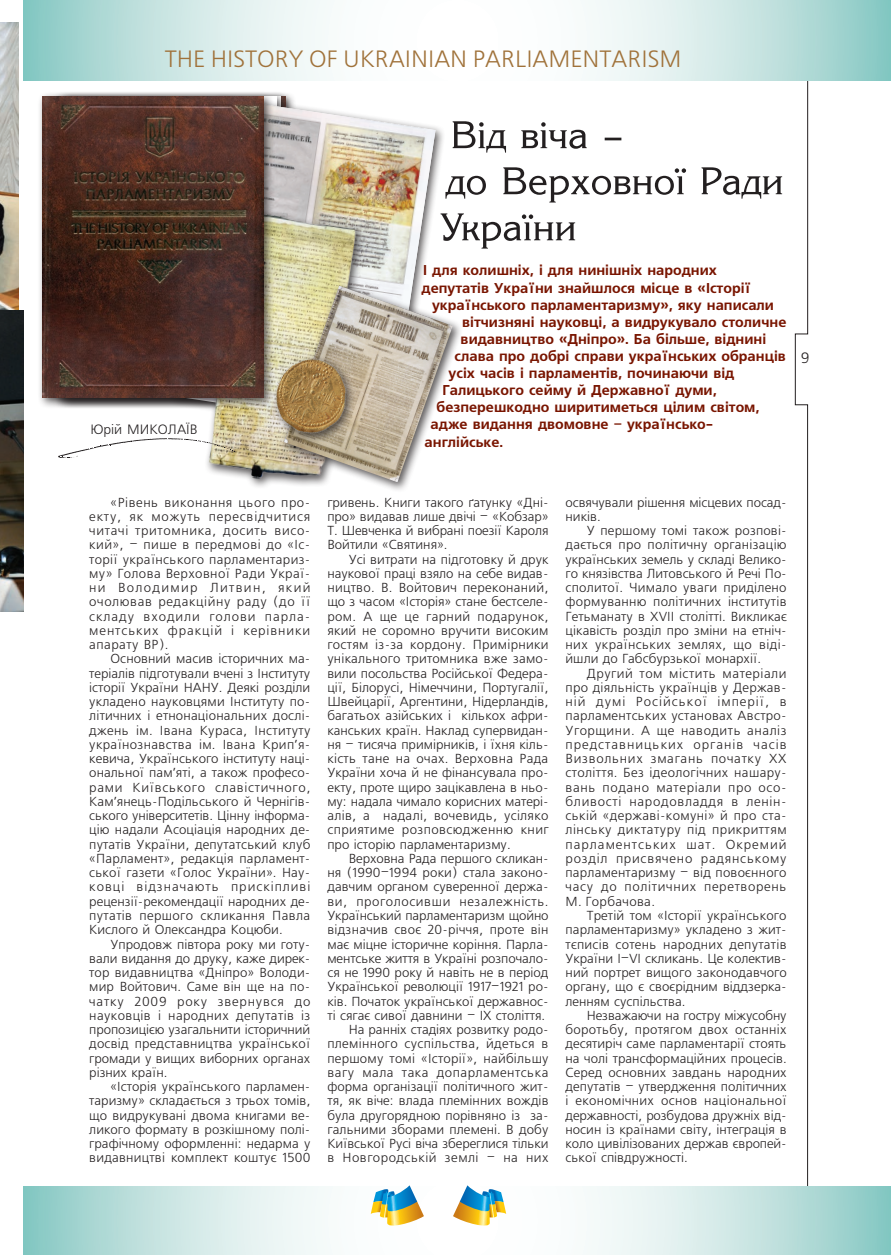
<style>
.page{position:relative;width:893px;height:1255px;background:#fff}
.page>*{position:absolute;margin:0;border:0;box-sizing:border-box;transform-origin:0 0}
.t1{font:23.55px "Free Set C";color:#a0723a}
.foto{font:15px "Free Set C";color:#231f20}
.vrez{font:700 14.25px "Free Set C";color:#791500}
.author{font:13.5px "Free Set C";color:#231f20}
.text_freeset_Plotno{font:13.05px/14.2px "Free Set C";letter-spacing:.02em;color:#231f20;text-align:justify}
.text_freeset_Plotno-2{font:13.05px/14.2px "Free Set C";letter-spacing:.04em;color:#231f20}
.text_freeset_Plotno-3{font:13.05px/14.2px "Free Set C";letter-spacing:-.005em;color:#231f20}
</style>
<div class="page">
<svg style="left:795px;top:81px;width:13px;height:1105px"></svg>
<svg style="left:23px;top:0;width:868px;height:81px"></svg>
<svg style="left:23px;top:1186px;width:868px;height:68px"></svg>
<svg style="left:446px;top:213px;width:129px;height:35px"></svg>
<svg style="left:446px;top:167px;width:336px;height:35px"></svg>
<svg style="left:453px;top:121px;width:168px;height:32px"></svg>
<div style="left:167px;top:93px;width:279px;height:346px;background:#231f20;opacity:.75"></div>
<img style="left:172px;top:97px;width:263px;height:330px">
<img style="left:202px;top:211px;width:158px;height:276px">
<div style="left:280px;top:281px;width:183px;height:211px;background:#231f20;opacity:.75"></div>
<img style="left:284px;top:285px;width:169px;height:197px">
<div style="left:38px;top:91px;width:237px;height:318px;background:#231f20;opacity:.75"></div>
<img style="left:43px;top:96px;width:221px;height:301px">
<div style="left:271px;top:354px;width:99px;height:100px;background:#231f20;opacity:.75"></div>
<img style="left:262px;top:346px;width:101px;height:102px">
<svg style="left:371px;top:1185px;width:53px;height:44px"></svg>
<svg style="left:453px;top:1185px;width:53px;height:44px"></svg>
<svg style="left:58px;top:438px;width:175px;height:21px"></svg>
<img style="left:0;top:22px;width:19px;height:288px">
<img style="left:0;top:310px;width:23px;height:301px">
<p class="t1" style="left:165px;top:46px;width:518px">THE HISTORY OF UKRAINIAN PARLIAMENTARISM</p>
<p class="author" style="left:90px;top:422px;width:109px">Юрій МИКОЛАЇВ</p>
<p class="vrez" style="left:423px;top:262px;width:295px">І для колишніх, і для нинішніх народних</p>
<p class="vrez" style="left:422px;top:279px;width:331px">депутатів України знайшлося місце в «Історії</p>
<p class="vrez" style="left:432px;top:296px;width:343px">українського парламентаризму», яку написали</p>
<p class="vrez" style="left:462px;top:314px;width:326px">вітчизняні науковці, а видрукувало столичне</p>
<p class="vrez" style="left:461px;top:331px;width:307px">видавництво «Дніпро». Ба більше, віднині</p>
<p class="vrez" style="left:455px;top:348px;width:333px">слава про добрі справи українських обранців</p>
<p class="vrez" style="left:449px;top:365px;width:287px">усіх часів і парламентів, починаючи від</p>
<p class="vrez" style="left:443px;top:382px;width:276px">Галицького сейму й Державної думи,</p>
<p class="vrez" style="left:437px;top:399px;width:325px">безперешкодно ширитиметься цілим світом,</p>
<p class="vrez" style="left:431px;top:416px;width:284px">адже видання двомовне – українсько-</p>
<p class="vrez" style="left:425px;top:433px;width:80px">англійське.</p>
<p class="foto" style="left:801px;top:349px;width:10px">9</p>
<p class="text_freeset_Plotno" style="left:89px;top:495px;width:223px;text-indent:21px">«Рівень виконання цього про&shy;екту, як можуть пересвідчитися читачі тритомника, досить висо&shy;кий», – пише в передмові до «Іс&shy;торії українського парламентариз&shy;му» Голова Верховної Ради Украї&shy;ни Володимир Литвин, який очолював редакційну раду (до її складу входили голови парла&shy;ментських фракцій і керівники апарату ВР).</p>
<p class="text_freeset_Plotno" style="left:89px;top:652px;width:223px;text-indent:21px">Основний масив історичних ма&shy;теріалів підготували вчені з Інституту історії України НАНУ. Деякі розділи укладено науковцями Інституту по&shy;літичних і етнонаціональних дослі&shy;джень ім. Івана Кураса, Інституту українознавства ім. Івана Крип’я&shy;кевича, Українського інституту наці&shy;ональної пам’яті, а також професо&shy;рами Київського славістичного, Кам’янець- Подільського й Чернігів&shy;ського університетів. Цінну інформа&shy;цію надали Асоціація народних де&shy;путатів України, депутатський клуб «Парламент», редакція парламент&shy;ської газети «Голос України». Нау&shy;ковці відзначають прискіпливі рецензії- рекомендації народних де&shy;путатів першого скликання Павла Кислого й Олександра Коцюби.</p>
<p class="text_freeset_Plotno" style="left:89px;top:937px;width:223px;text-indent:21px">Упродовж півтора року ми готу&shy;вали видання до друку, каже дирек&shy;тор видавництва «Дніпро» Володи&shy;мир Войтович. Саме він ще на по&shy;чатку 2009 року звернувся до науковців і народних депутатів із пропозицією узагальнити історичний досвід представництва української громади у вищих виборних органах різних країн.</p>
<p class="text_freeset_Plotno" style="left:89px;top:1080px;width:223px;text-indent:21px">«Історія українського парламен&shy;таризму» складається з трьох томів, що видрукувані двома книгами ве&shy;ликого формату в розкішному полі&shy;графічному оформленні: недарма у видавництві комплект коштує 1500</p>
<p class="text_freeset_Plotno" style="left:327px;top:495px;width:223px">гривень. Книги такого ґатунку «Дні&shy;про» видавав лише двічі – «Кобзар» Т. Шевченка й вибрані поезії Кароля Войтили «Святиня».</p>
<p class="text_freeset_Plotno" style="left:327px;top:552px;width:223px;text-indent:21px">Усі витрати на підготовку й друк наукової праці взяло на себе видав&shy;ництво. В. Войтович переконаний, що з часом «Історія» стане бестселе&shy;ром. А ще це гарний подарунок, який не соромно вручити високим гостям із-за кордону. Примірники унікального тритомника вже замо&shy;вили посольства Російської Федера&shy;ції, Білорусі, Німеччини, Португалії, Швейцарії, Аргентини, Нідерландів, багатьох азійських і кількох афри&shy;канських країн. Наклад супервидан&shy;ня – тисяча примірників, і їхня кіль&shy;кість тане на очах. Верховна Рада України хоча й не фінансувала про&shy;екту, проте щиро зацікавлена в ньо&shy;му: надала чимало корисних матері&shy;алів, а надалі, вочевидь, усіляко сприятиме розповсюдженню книг про історію парламентаризму.</p>
<p class="text_freeset_Plotno" style="left:327px;top:852px;width:223px;text-indent:21px">Верховна Рада першого скликан&shy;ня (1990–1994 роки) стала законо&shy;давчим органом суверенної держа&shy;ви, проголосивши незалежність.<br>Український парламентаризм щойно відзначив своє 20- річчя, проте він має міцне історичне коріння. Парла&shy;ментське життя в Україні розпочало&shy;ся не 1990 року й навіть не в період Української революції 1917–1921 ро&shy;ків. Початок української державнос&shy;ті сягає сивої давнини – ІХ століття.</p>
<p class="text_freeset_Plotno" style="left:327px;top:1023px;width:223px;text-indent:21px">На ранніх стадіях розвитку родо&shy;племінного суспільства, йдеться в першому томі «Історії», найбільшу вагу мала така допарламентська форма організації політичного жит&shy;тя, як віче: влада племінних вождів була другорядною порівняно із за&shy;гальними зборами племені. В добу Київської Русі віча збереглися тільки в Новгородській землі – на них</p>
<p class="text_freeset_Plotno-3" style="left:566px;top:495px;width:223px">освячували рішення місцевих посад&shy;ників.</p>
<p class="text_freeset_Plotno" style="left:566px;top:524px;width:223px;text-indent:21px">У першому томі також розпові&shy;дається про політичну організацію українських земель у складі Велико&shy;го князівства Литовського й Речі По&shy;сполитої. Чимало уваги приділено формуванню політичних інститутів Гетьманату в ХVII столітті. Викликає цікавість розділ про зміни на етніч&shy;них українських землях, що віді&shy;йшли до Габсбурзької монархії.</p>
<p class="text_freeset_Plotno-2" style="left:566px;top:666px;width:223px;text-indent:21px">Другий том містить матеріали про діяльність українців у Держав&shy;ній думі Російської імперії, в парламентських установах Австро-<br>Угорщини. А ще наводить аналіз представницьких органів часів<br>Визвольних змагань початку ХХ століття. Без ідеологічних нашару&shy;вань подано матеріали про осо&shy;бливості народовладдя в ленін&shy;ській «державі- комуні» й про ста&shy;лінську диктатуру під прикриттям парламентських шат. Окремий розділ присвячено радянському парламентаризму – від повоєнного часу до політичних перетворень<br>М. Горбачова.</p>
<p class="text_freeset_Plotno" style="left:566px;top:908px;width:223px;text-indent:21px">Третій том «Історії українського парламентаризму» укладено з жит&shy;тєписів сотень народних депутатів України I–VI скликань. Це колектив&shy;ний портрет вищого законодавчого органу, що є своєрідним віддзерка&shy;ленням суспільства.</p>
<p class="text_freeset_Plotno" style="left:566px;top:1008px;width:223px;text-indent:21px">Незважаючи на гостру міжусобну боротьбу, протягом двох останніх десятиріч саме парламентарії стоять на чолі трансформаційних процесів.<br>Серед основних завдань народних депутатів – утвердження політичних і економічних основ національної державності, розбудова дружніх від&shy;носин із країнами світу, інтеграція в коло цивілізованих держав європей&shy;ської співдружності.</p>
</div>
